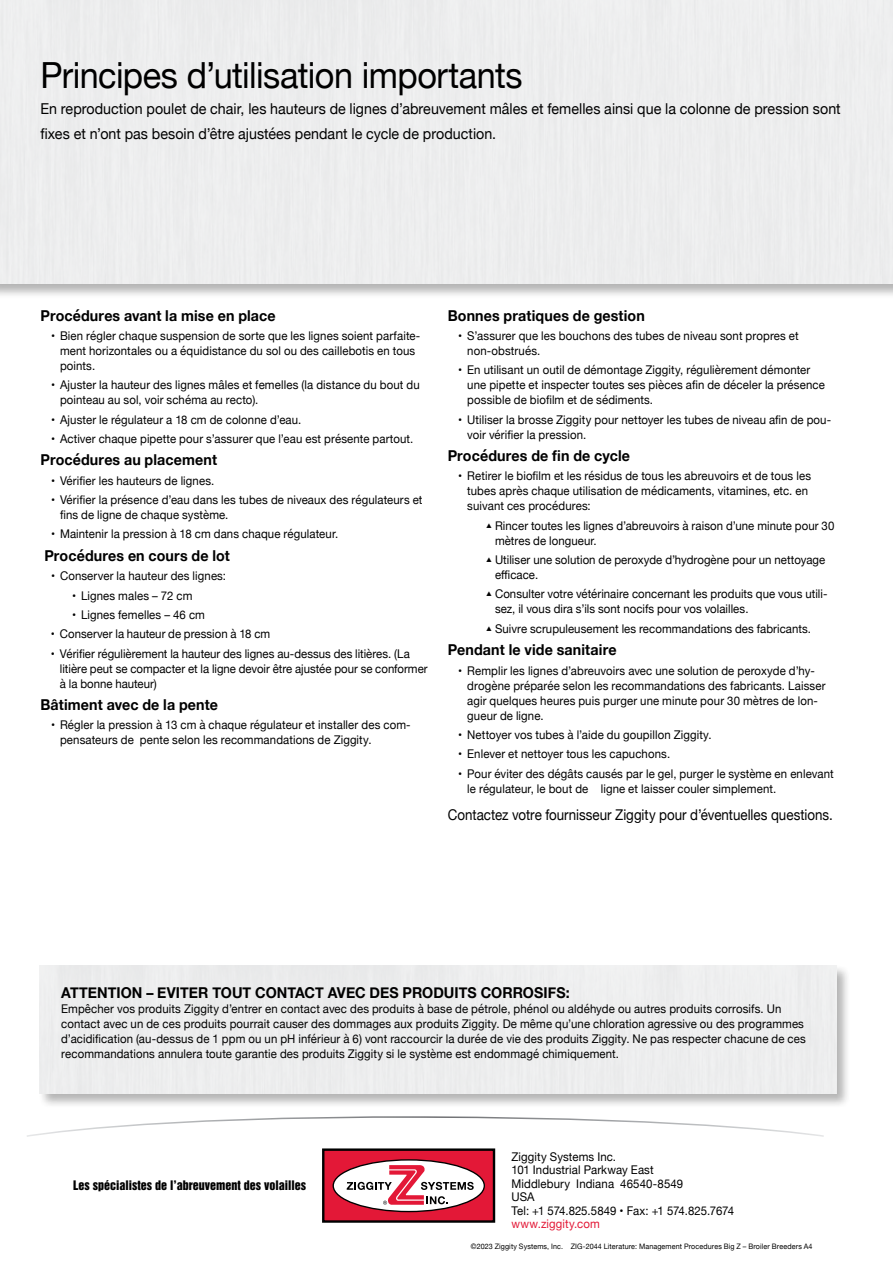
<style>
.page{position:relative;width:893px;height:1263px;background:#fff}
.page>*{position:absolute;margin:0;border:0;box-sizing:border-box;transform-origin:0 0}
.t1{font:36px "Helvetica Neue";letter-spacing:-.015em;color:#000;scale:.95 1}
.t2{font:700 15px "Helvetica Neue";letter-spacing:.01em;color:#000;scale:.95 1}
.t3{font:15px/25.5px "Helvetica Neue";color:#000;scale:.95 1}
.t4{font:14.85px "Helvetica Neue";color:#000;scale:.9 1}
.t5{font:12px/15px "Helvetica Neue";letter-spacing:.01em;color:#000;scale:.95 1}
.t6{font:12px "Helvetica Inserat LT Std";color:#000}
.t7{font:12px "Helvetica Neue";letter-spacing:.01em;color:#e31937;scale:.95 1}
.t8{font:7.5px "Helvetica Neue";letter-spacing:.02em;color:#000;scale:.95 1}
.s1{font-family:"Combi Numerals";font-weight:700}
</style>
<div class="page">
<div style="left:0;top:0;width:893px;height:299px;background:#000;opacity:.75"></div>
<div style="left:0;top:0;width:893px;height:284px;background:#ededee"></div>
<svg style="left:27px;top:1116px;width:797px;height:21px"></svg>
<div style="left:323px;top:1150px;width:171px;height:71px;background:#e31837"></div>
<div style="left:322px;top:1148px;width:173px;height:75px;border:2px solid #000"></div>
<svg style="left:333px;top:1160px;width:151px;height:51px"></svg>
<div style="left:333px;top:1159px;width:152px;height:53px;border:1px solid #000;border-radius:50%"></div>
<svg style="left:347px;top:1165px;width:127px;height:40px"></svg>
<div style="left:38px;top:964px;width:813px;height:144px;background:#000;opacity:.75"></div>
<div style="left:40px;top:965px;width:796px;height:129px;background:#ededee"></div>
<h1 class="t1" style="left:40px;top:50px;width:509px">Principes d’utilisation importants</h1>
<p class="t3" style="left:40px;top:97px;width:844px">En reproduction poulet de chair, les hauteurs de lignes d’abreuvement mâles et femelles ainsi que la colonne de pression sont fixes et n’ont pas besoin d’être ajustées pendant le cycle de production.</p>
<p class="t2" style="left:40px;top:304px;width:249px">Procédures avant la mise en place</p>
<p class="t5" style="left:60px;top:329px;width:381px;text-indent:-9px">• Bien régler chaque suspension de sorte que les lignes soient parfaite&shy;ment horizontales ou a équidistance du sol ou des caillebotis en tous points.</p>
<p class="t5" style="left:60px;top:378px;width:380px;text-indent:-9px">• Ajuster la hauteur des lignes mâles et femelles (la distance du bout du pointeau au sol, voir schéma au recto).</p>
<p class="t5" style="left:51px;top:413px;width:265px">• Ajuster le régulateur a 18 cm de colonne d’eau.</p>
<p class="t5" style="left:51px;top:432px;width:383px">• Activer chaque pipette pour s’assurer que l’eau est présente partout.</p>
<p class="t2" style="left:40px;top:448px;width:187px">Procédures au placement</p>
<p class="t5" style="left:51px;top:474px;width:173px">• Vérifier les hauteurs de lignes.</p>
<p class="t5" style="left:60px;top:493px;width:383px;text-indent:-9px">• Vérifier la présence d’eau dans les tubes de niveaux des régulateurs et fins de ligne de chaque système.</p>
<p class="t5" style="left:51px;top:527px;width:304px">• Maintenir la pression à 18 cm dans chaque régulateur.</p>
<p class="t2" style="left:44px;top:544px;width:197px">Procédures en cours de lot</p>
<p class="t5" style="left:51px;top:569px;width:186px">• Conserver la hauteur des lignes:</p>
<p class="t5" style="left:72px;top:588px;width:128px">• Lignes males – 72 cm</p>
<p class="t5" style="left:72px;top:608px;width:141px">• Lignes femelles – 46 cm</p>
<p class="t5" style="left:51px;top:627px;width:232px">• Conserver la hauteur de pression à 18 cm</p>
<p class="t5" style="left:60px;top:646px;width:389px;text-indent:-9px">• Vérifier régulièrement la hauteur des lignes au-dessus des litières. (La litière peut se compacter et la ligne devoir être ajustée pour se conformer à la bonne hauteur)</p>
<p class="t2" style="left:40px;top:693px;width:188px">Bâtiment avec de la pente</p>
<p class="t5" style="left:60px;top:718px;width:371px;text-indent:-9px">• Régler la pression à 13 cm à chaque régulateur et installer des com&shy;pensateurs de pente selon les recommandations de Ziggity.</p>
<p class="t2" style="left:448px;top:304px;width:209px">Bonnes pratiques de gestion</p>
<p class="t5" style="left:467px;top:329px;width:350px;text-indent:-9px">• S’assurer que les bouchons des tubes de niveau sont propres et non-obstrués.</p>
<p class="t5" style="left:467px;top:363px;width:378px;text-indent:-9px">• En utilisant un outil de démontage Ziggity, régulièrement démonter une pipette et inspecter toutes ses pièces afin de déceler la présence possible de biofilm et de sédiments.</p>
<p class="t5" style="left:467px;top:413px;width:385px;text-indent:-9px">• Utiliser la brosse Ziggity pour nettoyer les tubes de niveau afin de pou&shy;voir vérifier la pression.</p>
<p class="t2" style="left:448px;top:444px;width:193px">Procédures de fin de cycle</p>
<p class="t5" style="left:467px;top:469px;width:363px;text-indent:-9px">• Retirer le biofilm et les résidus de tous les abreuvoirs et de tous les tubes après chaque utilisation de médicaments, vitamines, etc. en suivant ces procédures:</p>
<p class="t5" style="left:495px;top:519px;width:359px;text-indent:-9px"><span class="s1">Õ</span> Rincer toutes les lignes d’abreuvoirs à raison d’une minute pour 30 mètres de longueur.</p>
<p class="t5" style="left:495px;top:553px;width:349px;text-indent:-9px"><span class="s1">Õ</span> Utiliser une solution de peroxyde d’hydrogène pour un nettoyage efficace.</p>
<p class="t5" style="left:495px;top:587px;width:351px;text-indent:-9px"><span class="s1">Õ</span> Consulter votre vétérinaire concernant les produits que vous utili&shy;sez, il vous dira s’ils sont nocifs pour vos volailles.</p>
<p class="t5" style="left:486px;top:622px;width:344px"><span class="s1">Õ</span> Suivre scrupuleusement les recommandations des fabricants.</p>
<p class="t2" style="left:448px;top:638px;width:179px">Pendant le vide sanitaire</p>
<p class="t5" style="left:467px;top:663px;width:379px;text-indent:-9px">• Remplir les lignes d’abreuvoirs avec une solution de peroxyde d’hy&shy;drogène préparée selon les recommandations des fabricants. Laisser agir quelques heures puis purger une minute pour 30 mètres de lon&shy;gueur de ligne.</p>
<p class="t5" style="left:458px;top:728px;width:268px">• Nettoyer vos tubes à l’aide du goupillon Ziggity.</p>
<p class="t5" style="left:458px;top:747px;width:225px">• Enlever et nettoyer tous les capuchons.</p>
<p class="t5" style="left:467px;top:766px;width:387px;text-indent:-9px">• Pour éviter des dégâts causés par le gel, purger le système en enlevant le régulateur, le bout de ligne et laisser couler simplement.</p>
<p class="t4" style="left:448px;top:803px;width:429px">Contactez votre fournisseur Ziggity pour d’éventuelles questions.</p>
<p class="t2" style="left:61px;top:981px;width:537px">ATTENTION – EVITER TOUT CONTACT AVEC DES PRODUITS CORROSIFS:</p>
<p class="t5" style="left:61px;top:1002px;width:785px">Empêcher vos produits Ziggity d’entrer en contact avec des produits à base de pétrole, phénol ou aldéhyde ou autres produits corrosifs. Un contact avec un de ces produits pourrait causer des dommages aux produits Ziggity. De même qu’une chloration agressive ou des programmes d’acidification (au-dessus de 1 ppm ou un pH inférieur à 6) vont raccourcir la durée de vie des produits Ziggity. Ne pas respecter chacune de ces recommandations annulera toute garantie des produits Ziggity si le système est endommagé chimiquement.</p>
<p class="t6" style="left:73px;top:1178px;width:234px">Les spécialistes de l’abreuvement des volailles</p>
<p class="t5" style="left:511px;top:1150px;width:236px;line-height:13.5px">Ziggity Systems Inc.<br>101 Industrial Parkway East<br>Middlebury Indiana 46540-8549<br>USA<br>Tel: +1 574.825.5849 • Fax: +1 574.825.7674</p>
<p class="t7" style="left:511px;top:1215px;width:95px">www.ziggity.com</p>
<p class="t8" style="left:471px;top:1241px;width:361px">©2023 Ziggity Systems, Inc. ZIG-2044 Literature: Management Procedures Big Z – Broiler Breeders A4</p>
</div>
